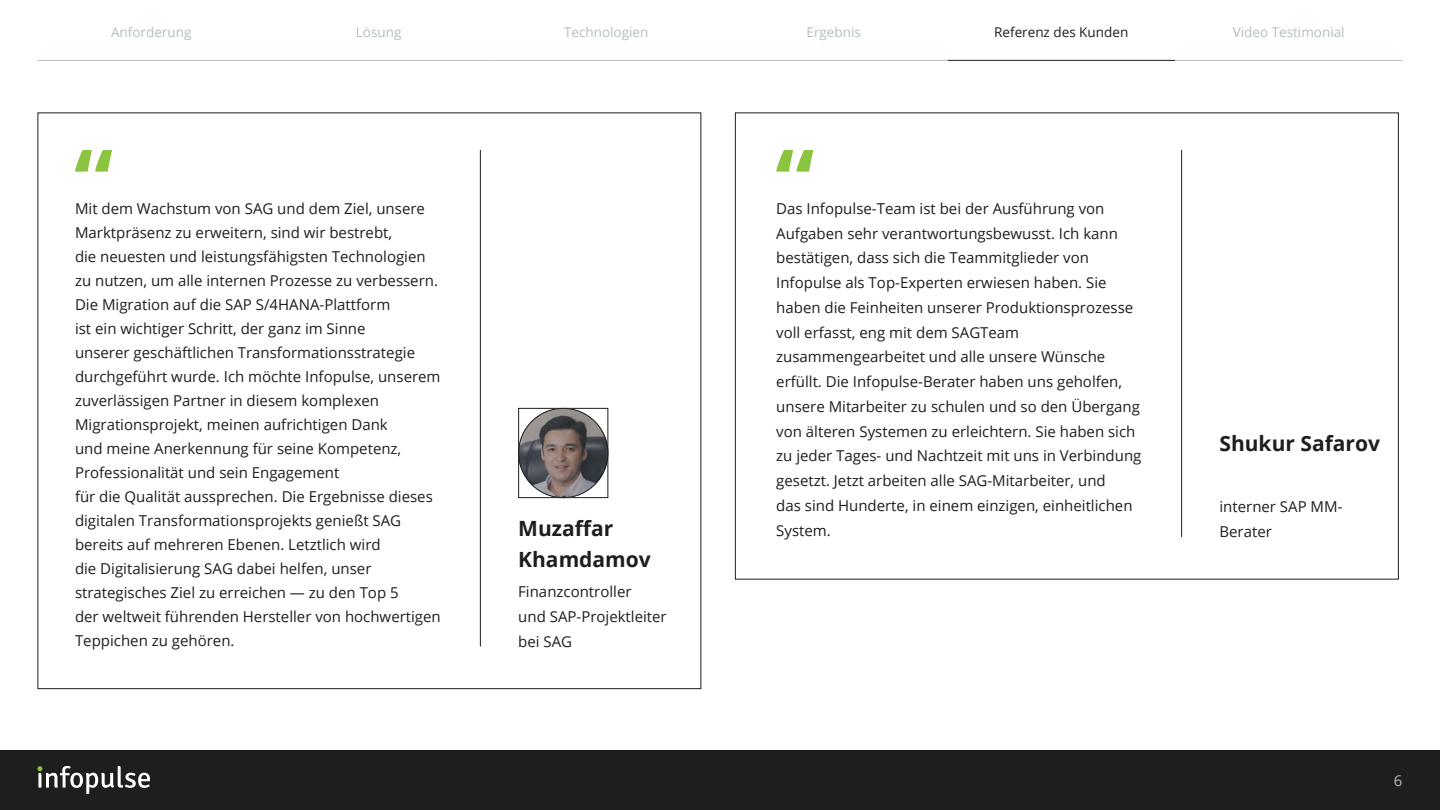
<style>
.page{position:relative;width:1440px;height:810px;background:#fff}
.page>*{position:absolute;margin:0;border:0;box-sizing:border-box;transform-origin:0 0}
.t1{font:700 21px "Open Sans";color:#1d1e1e}
.t2{font:15px/24px "Open Sans";color:#1d1e1e}
.t3{font:15px "Open Sans";color:#b5bec0}
.t4{font:13.5px "Open Sans";color:#b5bec0}
.t5{font:13.5px "Open Sans";color:#1d1e1e}
</style>
<div class="page">
<div style="left:0;top:750px;width:1440px;height:60px;background:#1d1e1e"></div>
<svg style="left:37px;top:766px;width:113px;height:28px"></svg>
<svg style="left:75px;top:150px;width:37px;height:22px"></svg>
<svg style="left:776px;top:150px;width:37px;height:22px"></svg>
<hr style="left:480px;top:150px;width:1px;height:496px;background:#1d1e1e">
<hr style="left:1181px;top:150px;width:1px;height:387px;background:#1d1e1e">
<div style="left:518px;top:408px;width:90px;height:90px;border:1px solid #1d1e1e"></div>
<img style="left:518px;top:408px;width:90px;height:90px;border-radius:45px">
<hr style="left:38px;top:60px;width:227px;height:1px;background:#b5bec0">
<hr style="left:493px;top:60px;width:227px;height:1px;background:#b5bec0">
<hr style="left:947px;top:60px;width:228px;height:1px;background:#1d1e1e">
<hr style="left:265px;top:60px;width:227px;height:1px;background:#b5bec0">
<hr style="left:720px;top:60px;width:227px;height:1px;background:#b5bec0">
<hr style="left:1175px;top:60px;width:227px;height:1px;background:#b5bec0">
<p class="t4" style="left:111px;top:22px;width:82px">Anforderung</p>
<p class="t4" style="left:356px;top:22px;width:47px">Lösung</p>
<p class="t4" style="left:564px;top:22px;width:86px">Technologien</p>
<p class="t4" style="left:807px;top:22px;width:56px">Ergebnis</p>
<p class="t5" style="left:994px;top:22px;width:136px">Referenz des Kunden</p>
<p class="t4" style="left:1233px;top:22px;width:113px">Video Testimonial</p>
<p class="t2" style="left:75px;top:196px;width:367px">Mit dem Wachstum von SAG und dem Ziel, unsere Marktpräsenz zu erweitern, sind wir bestrebt,<br>die neuesten und leistungsfähigsten Technologien zu nutzen, um alle internen Prozesse zu verbessern.<br>Die Migration auf die SAP S/4HANA-Plattform<br>ist ein wichtiger Schritt, der ganz im Sinne<br>unserer geschäftlichen Transformationsstrategie durchgeführt wurde. Ich möchte Infopulse, unserem zuverlässigen Partner in diesem komplexen Migrationsprojekt, meinen aufrichtigen Dank<br>und meine Anerkennung für seine Kompetenz, Professionalität und sein Engagement<br>für die Qualität aussprechen. Die Ergebnisse dieses digitalen Transformationsprojekts genießt SAG bereits auf mehreren Ebenen. Letztlich wird<br>die Digitalisierung SAG dabei helfen, unser strategisches Ziel zu erreichen — zu den Top 5<br>der weltweit führenden Hersteller von hochwertigen Teppichen zu gehören.</p>
<p class="t2" style="left:776px;top:196px;width:367px;line-height:24.8px">Das Infopulse-Team ist bei der Ausführung von Aufgaben sehr verantwortungsbewusst. Ich kann bestätigen, dass sich die Teammitglieder von Infopulse als Top-Experten erwiesen haben. Sie haben die Feinheiten unserer Produktionsprozesse voll erfasst, eng mit dem SAGTeam zusammengearbeitet und alle unsere Wünsche erfüllt. Die Infopulse-Berater haben uns geholfen, unsere Mitarbeiter zu schulen und so den Übergang von älteren Systemen zu erleichtern. Sie haben sich zu jeder Tages- und Nachtzeit mit uns in Verbindung gesetzt. Jetzt arbeiten alle SAG-Mitarbeiter, und<br>das sind Hunderte, in einem einzigen, einheitlichen</p>
<h1 class="t1" style="left:518px;top:513px;width:97px">Muzaffar</h1>
<p class="t2" style="left:776px;top:518px;width:56px">System.</p>
<h1 class="t1" style="left:518px;top:545px;width:134px">Khamdamov</h1>
<p class="t2" style="left:518px;top:579px;width:150px;line-height:24.8px">Finanzcontroller<br>und SAP-Projektleiter bei SAG</p>
<h1 class="t1" style="left:1220px;top:428px;width:162px">Shukur Safarov</h1>
<p class="t2" style="left:1220px;top:494px;width:125px;line-height:24.8px">interner SAP MM-<br>Berater</p>
<p class="t3" style="left:1394px;top:770px;width:10px">6</p>
</div>
